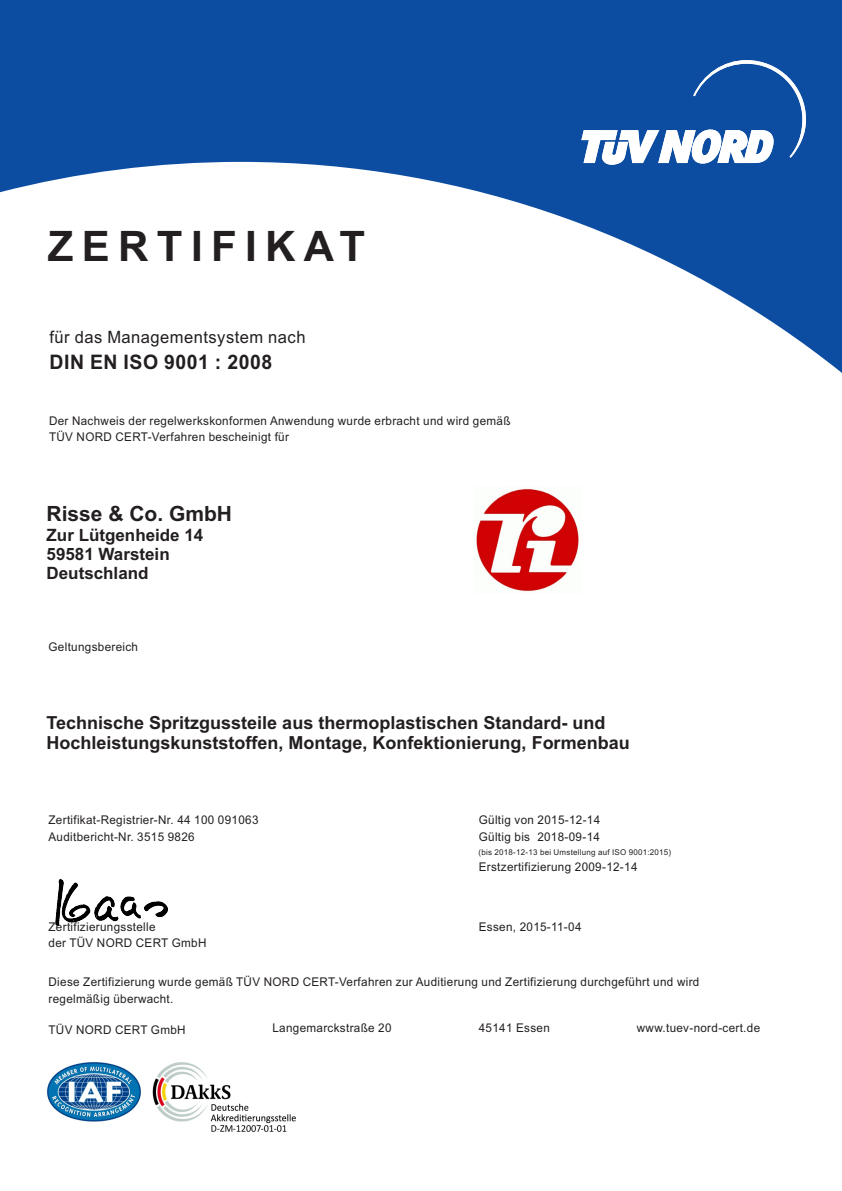
<style>
.page{position:relative;width:842px;height:1191px;background:#fff}
.page>*{position:absolute;margin:0;border:0;box-sizing:border-box;transform-origin:0 0}
.t1{font:700 42px "Arial";letter-spacing:.2em;color:#231f20}
.t2{font:700 21px "Arial";color:#231f20}
.t3{font:700 20px "Arial";letter-spacing:.03em;color:#231f20}
.t4{font:700 18px/20.1px "Arial";color:#231f20}
.t5{font:700 17px/19px "Arial";color:#231f20}
.t6{font:17px "Arial";letter-spacing:.03em;color:#231f20}
.t7{font:12px/16.1px "Arial";letter-spacing:.03em;color:#231f20}
.t8{font:8px "Arial";letter-spacing:.03em;color:#231f20}
</style>
<div class="page">
<img style="left:55px;top:879px;width:113px;height:48px">
<img style="left:46px;top:1062px;width:250px;height:70px">
<img style="left:476px;top:488px;width:103px;height:104px">
<svg style="left:0;top:0;width:842px;height:373px;fill:#0d4da1"></svg>
<svg style="left:581px;top:60px;width:225px;height:105px"></svg>
<h1 class="t1" style="left:48px;top:230px;width:319px">ZERTIFIKAT</h1>
<h3 class="t6" style="left:49px;top:331px;width:258px">für das Managementsystem nach</h3>
<h3 class="t3" style="left:49px;top:354px;width:224px">DIN EN ISO 9001 : 2008</h3>
<p class="t7" style="left:49px;top:413px;width:463px">Der Nachweis der regelwerkskonformen Anwendung wurde erbracht und wird gemäß<br>TÜV NORD CERT-Verfahren bescheinigt für</p>
<h2 class="t2" style="left:47px;top:506px;width:187px">Risse &amp; Co. GmbH</h2>
<h3 class="t5" style="left:47px;top:527px;width:158px">Zur Lütgenheide 14<br>59581 Warstein<br>Deutschland</h3>
<p class="t7" style="left:49px;top:639px;width:91px">Geltungsbereich</p>
<h3 class="t4" style="left:47px;top:714px;width:585px">Technische Spritzgussteile aus thermoplastischen Standard- und<br>Hochleistungskunststoffen, Montage, Konfektionierung, Formenbau</h3>
<p class="t7" style="left:49px;top:813px;width:211px">Zertifikat-Registrier-Nr. 44 100 091063<br>Auditbericht-Nr. 3515 9826</p>
<p class="t7" style="left:479px;top:813px;width:123px">Gültig von 2015-12-14</p>
<p class="t8" style="left:479px;top:849px;width:194px">(bis 2018-12-13 bei Umstellung auf ISO 9001:2015)</p>
<p class="t7" style="left:479px;top:829px;width:123px">Gültig bis 2018-09-14</p>
<p class="t7" style="left:479px;top:859px;width:160px">Erstzertifizierung 2009-12-14</p>
<p class="t7" style="left:49px;top:920px;width:109px">Zertifizierungsstelle</p>
<p class="t7" style="left:479px;top:920px;width:104px">Essen, 2015-11-04</p>
<p class="t7" style="left:49px;top:936px;width:159px">der TÜV NORD CERT GmbH</p>
<p class="t7" style="left:49px;top:975px;width:652px">Diese Zertifizierung wurde gemäß TÜV NORD CERT-Verfahren zur Auditierung und Zertifizierung durchgeführt und wird regelmäßig überwacht.</p>
<p class="t7" style="left:49px;top:1022px;width:139px">TÜV NORD CERT GmbH</p>
<p class="t7" style="left:272px;top:1020px;width:121px">Langemarckstraße 20</p>
<p class="t7" style="left:479px;top:1020px;width:73px">45141 Essen</p>
<p class="t7" style="left:637px;top:1020px;width:125px">www.tuev-nord-cert.de</p>
</div>
